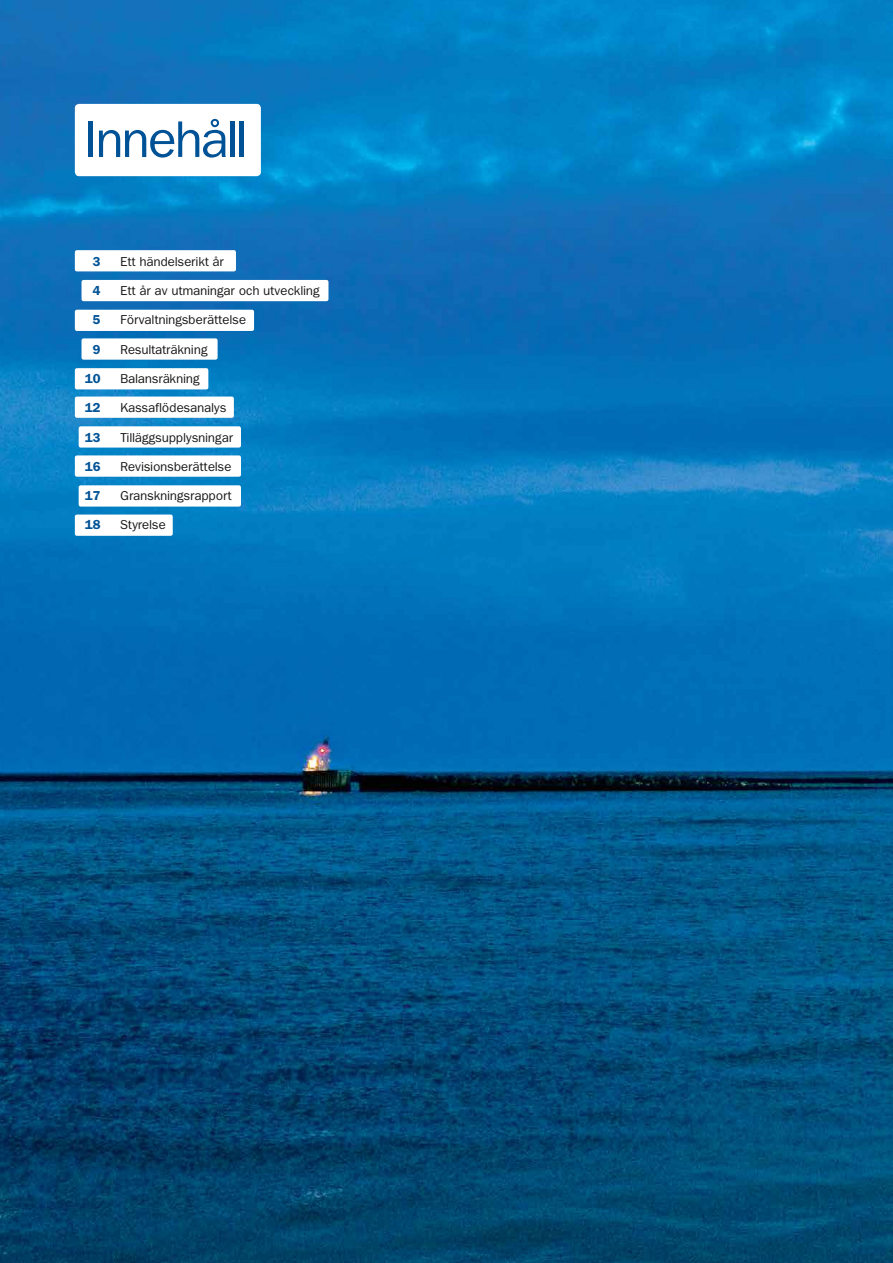
<style>
.page{position:relative;width:893px;height:1263px;background:#fff}
.page>*{position:absolute;margin:0;border:0;box-sizing:border-box;transform-origin:0 0}
.t1{font:51px "Franklin ITC Book";letter-spacing:-.01em;color:#005296}
.t2{font:12.75px "Franklin ITC Book";letter-spacing:.025em;color:#181716}
.t3{font:12.75px "Franklin ITC Demi";letter-spacing:.025em;color:#005296}
</style>
<div class="page">
<img style="left:0;top:0;width:893px;height:1263px">
<div style="left:75px;top:104px;width:186px;height:72px;background:#fff;border-radius:4px"></div>
<div style="left:75px;top:250px;width:161px;height:21px;background:#fff;border-radius:2px"></div>
<div style="left:75px;top:368px;width:133px;height:21px;background:#fff;border-radius:2px"></div>
<div style="left:79px;top:426px;width:162px;height:22px;background:#fff;border-radius:2px"></div>
<div style="left:79px;top:485px;width:162px;height:22px;background:#fff;border-radius:2px"></div>
<div style="left:75px;top:514px;width:98px;height:22px;background:#fff;border-radius:2px"></div>
<div style="left:75px;top:455px;width:166px;height:22px;background:#fff;border-radius:2px"></div>
<div style="left:75px;top:396px;width:159px;height:22px;background:#fff;border-radius:2px"></div>
<div style="left:82px;top:338px;width:136px;height:22px;background:#fff;border-radius:2px"></div>
<div style="left:75px;top:310px;width:179px;height:21px;background:#fff;border-radius:2px"></div>
<div style="left:82px;top:280px;width:246px;height:21px;background:#fff;border-radius:2px"></div>
<h1 class="t1" style="left:85px;top:111px;width:163px">Innehåll</h1>
<p class="t3" style="left:93px;top:254px;width:9px">3</p>
<p class="t2" style="left:121px;top:254px;width:105px">Ett händelserikt år</p>
<p class="t3" style="left:93px;top:284px;width:9px">4</p>
<p class="t2" style="left:120px;top:284px;width:200px">Ett år av utmaningar och utveckling</p>
<p class="t3" style="left:93px;top:313px;width:9px">5</p>
<p class="t2" style="left:120px;top:313px;width:127px">Förvaltningsberättelse</p>
<p class="t3" style="left:93px;top:342px;width:9px">9</p>
<p class="t2" style="left:120px;top:342px;width:88px">Resultaträkning</p>
<p class="t3" style="left:85px;top:371px;width:17px">10</p>
<p class="t2" style="left:120px;top:371px;width:81px">Balansräkning</p>
<p class="t3" style="left:85px;top:401px;width:17px">12</p>
<p class="t2" style="left:120px;top:401px;width:107px">Kassaflödesanalys</p>
<p class="t3" style="left:85px;top:430px;width:17px">13</p>
<p class="t2" style="left:120px;top:430px;width:114px">Tilläggsupplysningar</p>
<p class="t3" style="left:85px;top:459px;width:17px">16</p>
<p class="t2" style="left:120px;top:459px;width:112px">Revisionsberättelse</p>
<p class="t3" style="left:85px;top:488px;width:17px">17</p>
<p class="t2" style="left:120px;top:488px;width:113px">Granskningsrapport</p>
<p class="t3" style="left:85px;top:518px;width:17px">18</p>
<p class="t2" style="left:120px;top:518px;width:47px">Styrelse</p>
</div>
